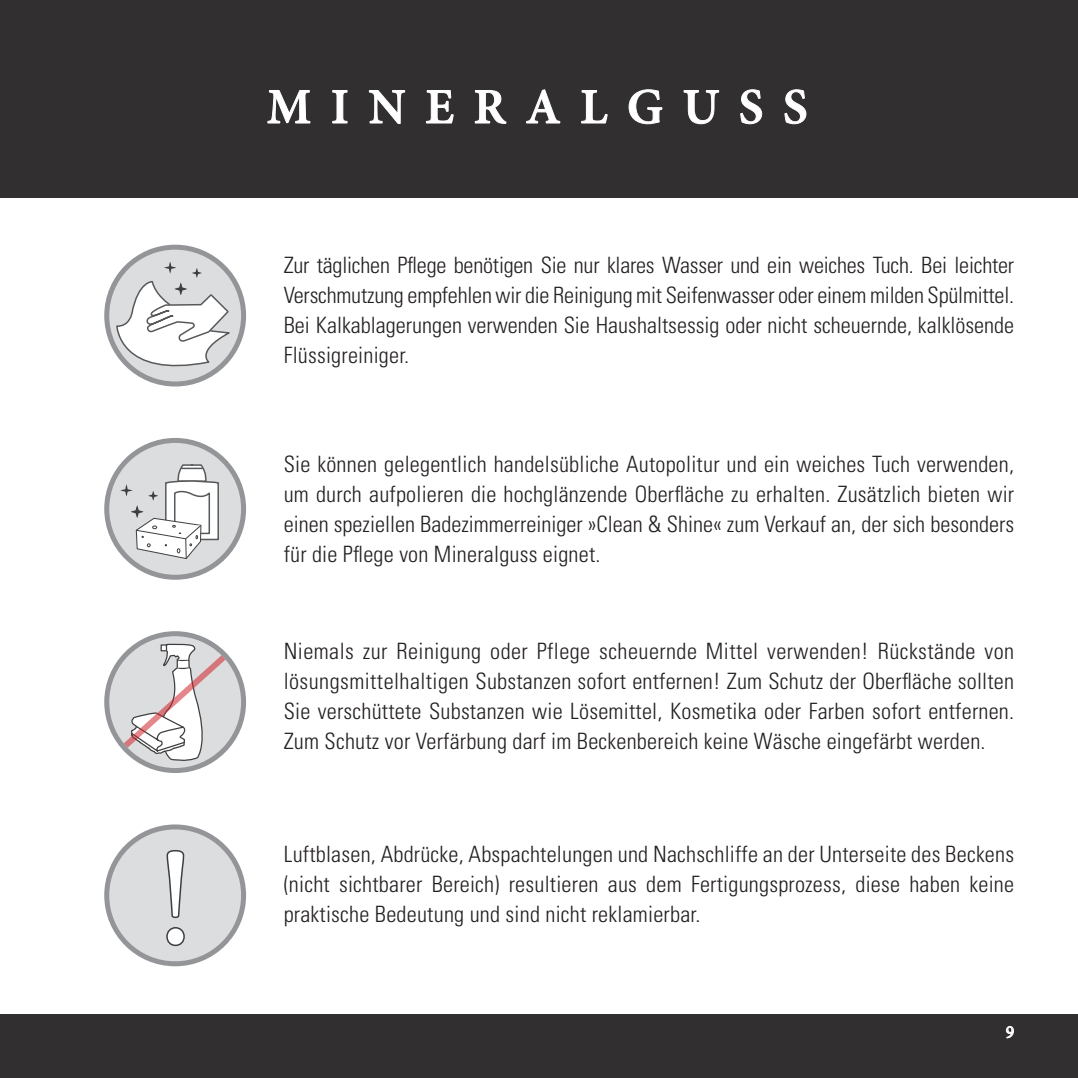
<style>
.page{position:relative;width:1078px;height:1078px;background:#fff}
.page>*{position:absolute;margin:0;border:0;box-sizing:border-box;transform-origin:0 0}
.t1{font:137.5px "Minion Pro";color:#fff}
.t2{font:600 50px "Minion Pro";letter-spacing:.39em;color:#fff}
.t3{font:300 condensed 22.5px/30px "Univers";letter-spacing:.01em;color:#231f20;text-align:justify}
.t4{font:17.5px "Minion Pro";color:#fff}
</style>
<div class="page">
<div style="left:0;top:0;width:1077px;height:198px;background:#312f30"></div>
<div style="left:0;top:1014px;width:1077px;height:63px;background:#312f30"></div>
<svg style="left:1006px;top:1026px;width:8px;height:12px"></svg>
<svg style="left:267px;top:90px;width:44px;height:34px"></svg>
<svg style="left:332px;top:90px;width:16px;height:34px"></svg>
<svg style="left:368px;top:90px;width:37px;height:34px"></svg>
<svg style="left:426px;top:90px;width:28px;height:34px"></svg>
<svg style="left:474px;top:90px;width:33px;height:34px"></svg>
<svg style="left:526px;top:89px;width:34px;height:35px"></svg>
<svg style="left:581px;top:90px;width:27px;height:34px"></svg>
<svg style="left:628px;top:89px;width:34px;height:36px"></svg>
<svg style="left:683px;top:90px;width:36px;height:35px"></svg>
<svg style="left:740px;top:89px;width:22px;height:36px"></svg>
<svg style="left:784px;top:89px;width:22px;height:36px"></svg>
<svg style="left:107px;top:633px;width:136px;height:137px;background:#d0d1d3"></svg>
<div style="left:104px;top:631px;width:142px;height:141px;border:5px solid #939598;border-radius:50%"></div>
<svg style="left:124px;top:641px;width:101px;height:121px"></svg>
<svg style="left:107px;top:247px;width:136px;height:137px"></svg>
<div style="left:104px;top:244px;width:142px;height:142px;border:5px solid #939598;border-radius:50%"></div>
<svg style="left:115px;top:262px;width:119px;height:117px"></svg>
<div style="left:107px;top:440px;width:136px;height:137px;background:#dcdddf;border-radius:50%"></div>
<div style="left:104px;top:438px;width:142px;height:141px;border:5px solid #939598;border-radius:50%"></div>
<svg style="left:121px;top:463px;width:99px;height:96px"></svg>
<div style="left:107px;top:826px;width:136px;height:137px;background:#dcdddf;border-radius:50%"></div>
<div style="left:104px;top:824px;width:142px;height:142px;border:5px solid #939598;border-radius:50%"></div>
<svg style="left:166px;top:850px;width:19px;height:97px"></svg>
<p class="t1" style="left:157px;top:806px;width:39px">!</p>
<h2 class="t2" style="left:267px;top:72px;width:542px">MINERALGUSS</h2>
<p class="t3" style="left:283px;top:250px;width:731px">Zur täglichen Pflege benötigen Sie nur klares Wasser und ein weiches Tuch. Bei leichter Verschmutzung empfehlen wir die Reinigung mit Seifenwasser oder einem milden Spülmittel.<br>Bei Kalkablagerungen verwenden Sie Haushaltsessig oder nicht scheuernde, kalklösende Flüssigreiniger.</p>
<p class="t3" style="left:283px;top:448px;width:731px">Sie können gelegentlich handelsübliche Autopolitur und ein weiches Tuch verwenden, um durch aufpolieren die hochglänzende Oberfläche zu erhalten. Zusätzlich bieten wir einen speziellen Badezimmerreiniger »Clean &amp; Shine« zum Verkauf an, der sich besonders für die Pflege von Mineralguss eignet.</p>
<p class="t3" style="left:283px;top:636px;width:731px">Niemals zur Reinigung oder Pflege scheuernde Mittel verwenden! Rückstände von lösungsmittelhaltigen Substanzen sofort entfernen! Zum Schutz der Oberfläche sollten Sie verschüttete Substanzen wie Lösemittel, Kosmetika oder Farben sofort entfernen.<br>Zum Schutz vor Verfärbung darf im Beckenbereich keine Wäsche eingefärbt werden.</p>
<p class="t3" style="left:283px;top:838px;width:731px">Luftblasen, Abdrücke, Abspachtelungen und Nachschliffe an der Unterseite des Beckens (nicht sichtbarer Bereich) resultieren aus dem Fertigungsprozess, diese haben keine praktische Bedeutung und sind nicht reklamierbar.</p>
<p class="t4" style="left:1005px;top:1019px;width:10px">9</p>
</div>
